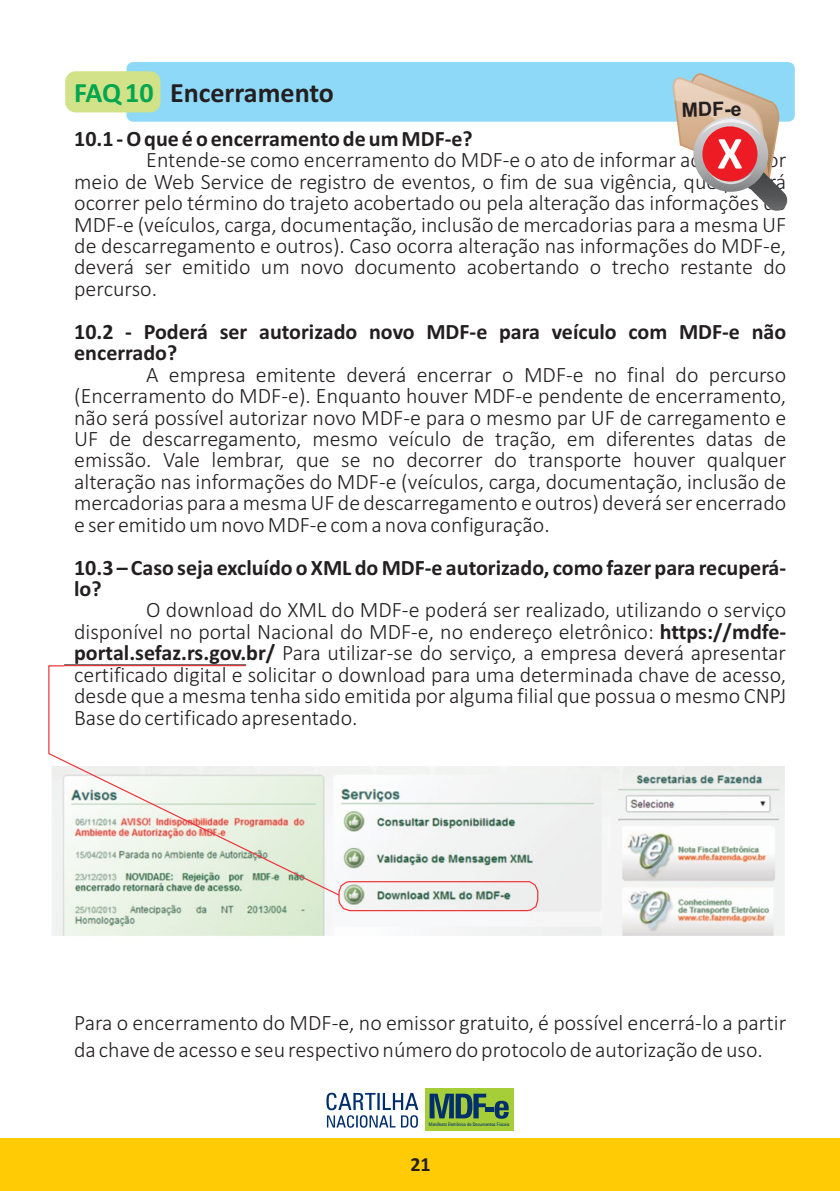
<style>
.page{position:relative;width:840px;height:1191px;background:#fff}
.page>*{position:absolute;margin:0;border:0;box-sizing:border-box;transform-origin:0 0}
.t1{font:700 28px "Calibri";color:#231f20}
.t2{font:300 22px/21.4px "Calibri";color:#231f20;text-align:justify}
.t3{font:700 22px/21.4px "Calibri";color:#231f20}
.t4{font:700 20px "Calibri";color:#231f20}
.t5{font:700 19.8px "Arial";color:#231f20}
.t6{font:condensed 4.8px "Zurich BT";color:#002f6b}
.s1{color:#00a650}
.s2{font-weight:700}
</style>
<div class="page">
<img style="left:52px;top:766px;width:732px;height:170px">
<div style="left:126px;top:62px;width:668px;height:60px;background:#8ed8f8;border-radius:7px"></div>
<div style="left:65px;top:71px;width:95px;height:41px;background:#d2e288;border-radius:10px"></div>
<div style="left:0;top:1138px;width:839px;height:52px;background:#ffcb04"></div>
<svg style="left:671px;top:73px;width:116px;height:138px"></svg>
<div style="left:424px;top:1088px;width:89px;height:42px;background:#a6ce39"></div>
<svg style="left:429px;top:1093px;width:57px;height:25px"></svg>
<div style="left:485px;top:1107px;width:8px;height:5px;background:#002f6b"></div>
<svg style="left:494px;top:1100px;width:14px;height:18px"></svg>
<svg style="left:326px;top:1092px;width:92px;height:35px"></svg>
<svg style="left:337px;top:880px;width:201px;height:31px"></svg>
<svg style="left:48px;top:664px;width:292px;height:232px"></svg>
<p class="t1" style="left:74px;top:81px;width:261px"><span class="s1">FAQ 10</span> Encerramento</p>
<p class="t3" style="left:74px;top:130px;width:400px">10.1 - O que é o encerramento de um MDF-e?</p>
<p class="t2" style="left:74px;top:151px;width:713px;text-indent:72px">Entende-se como encerramento do MDF-e o ato de informar ao fisco, por meio de Web Service de registro de eventos, o fim de sua vigência, que poderá ocorrer pelo término do trajeto acobertado ou pela alteração das informações do MDF-e (veículos, carga, documentação, inclusão de mercadorias para a mesma UF de descarregamento e outros). Caso ocorra alteração nas informações do MDF-e, deverá ser emitido um novo documento acobertando o trecho restante do percurso.</p>
<p class="t3" style="left:74px;top:322px;width:713px">10.2 - Poderá ser autorizado novo MDF-e para veículo com MDF-e não encerrado?</p>
<p class="t2" style="left:74px;top:365px;width:713px;text-indent:72px">A empresa emitente deverá encerrar o MDF-e no final do percurso (Encerramento do MDF-e). Enquanto houver MDF-e pendente de encerramento, não será possível autorizar novo MDF-e para o mesmo par UF de carregamento e UF de descarregamento, mesmo veículo de tração, em diferentes datas de emissão. Vale lembrar, que se no decorrer do transporte houver qualquer alteração nas informações do MDF-e (veículos, carga, documentação, inclusão de mercadorias para a mesma UF de descarregamento e outros) deverá ser encerrado e ser emitido um novo MDF-e com a nova configuração.</p>
<p class="t3" style="left:74px;top:558px;width:713px">10.3 – Caso seja excluído o XML do MDF-e autorizado, como fazer para recuperá&shy;lo?</p>
<p class="t2" style="left:74px;top:601px;width:713px;text-indent:72px">O download do XML do MDF-e poderá ser realizado, utilizando o serviço disponível no portal Nacional do MDF-e, no endereço eletrônico: <span class="s2">https://mdfe&shy;portal.sefaz.rs.gov.br/</span> Para utilizar-se do serviço, a empresa deverá apresentar certificado digital e solicitar o download para uma determinada chave de acesso, desde que a mesma tenha sido emitida por alguma filial que possua o mesmo CNPJ Base do certificado apresentado.</p>
<p class="t5" style="left:680px;top:103px;width:62px;rotate:-2deg">MDF-e</p>
<p class="t2" style="left:74px;top:1011px;width:713px;line-height:26.8px">Para o encerramento do MDF-e, no emissor gratuito, é possível encerrá-lo a partir da chave de acesso e seu respectivo número do protocolo de autorização de uso.</p>
<p class="t6" style="left:428px;top:1122px;width:82px">Manifesto Eletrônico de Documentos Fiscais</p>
<p class="t4" style="left:410px;top:1155px;width:22px">21</p>
</div>
